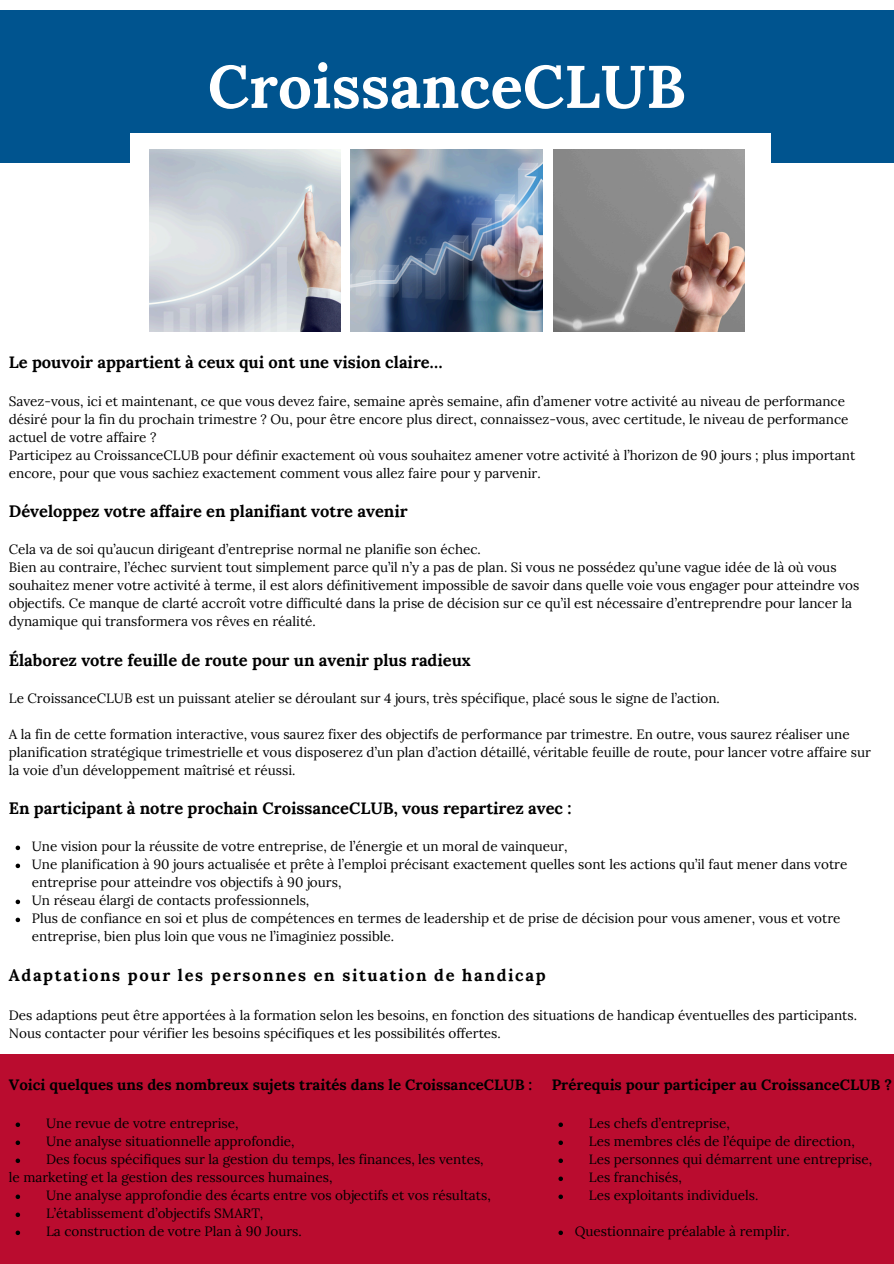
<style>
.page{position:relative;width:894px;height:1264px;background:#fff}
.page>*{position:absolute;margin:0;border:0;box-sizing:border-box;transform-origin:0 0}
.t1{font:700 60px "Lora";color:#fff}
.t2{font:700 16.5px "Lora";color:#000}
.t3{font:700 16.5px "Lora";letter-spacing:.1em;color:#000}
.t4{font:700 15px "Lora";color:#000}
.t5{font:13.5px/18px "Lora";color:#000}
</style>
<div class="page">
<div style="left:0;top:11px;width:893px;height:151px;background:#00548f"></div>
<div style="left:130px;top:134px;width:640px;height:220px;background:#fff"></div>
<img style="left:149px;top:149px;width:191px;height:183px">
<img style="left:350px;top:149px;width:192px;height:183px">
<img style="left:553px;top:149px;width:191px;height:183px">
<svg style="left:16px;top:845px;width:4px;height:5px"></svg>
<svg style="left:16px;top:863px;width:4px;height:5px"></svg>
<svg style="left:16px;top:899px;width:4px;height:5px"></svg>
<svg style="left:16px;top:917px;width:4px;height:5px"></svg>
<div style="left:0;top:1054px;width:893px;height:209px;background:#ba0c2f"></div>
<svg style="left:16px;top:1122px;width:4px;height:4px"></svg>
<svg style="left:16px;top:1140px;width:4px;height:4px"></svg>
<svg style="left:16px;top:1158px;width:4px;height:4px"></svg>
<svg style="left:16px;top:1194px;width:4px;height:4px"></svg>
<svg style="left:16px;top:1212px;width:4px;height:4px"></svg>
<svg style="left:16px;top:1230px;width:4px;height:4px"></svg>
<svg style="left:558px;top:1122px;width:5px;height:4px"></svg>
<svg style="left:558px;top:1140px;width:5px;height:4px"></svg>
<svg style="left:558px;top:1158px;width:5px;height:4px"></svg>
<svg style="left:558px;top:1176px;width:5px;height:4px"></svg>
<svg style="left:558px;top:1194px;width:5px;height:4px"></svg>
<svg style="left:558px;top:1230px;width:5px;height:4px"></svg>
<p class="t1" style="left:208px;top:48px;width:479px">CroissanceCLUB</p>
<h1 class="t2" style="left:9px;top:352px;width:435px">Le pouvoir appartient à ceux qui ont une vision claire…</h1>
<p class="t5" style="left:9px;top:391px;width:841px">Savez-vous, ici et maintenant, ce que vous devez faire, semaine après semaine, afin d’amener votre activité au niveau de performance désiré pour la fin du prochain trimestre ? Ou, pour être encore plus direct, connaissez-vous, avec certitude, le niveau de performance actuel de votre affaire ?</p>
<p class="t5" style="left:9px;top:445px;width:847px">Participez au CroissanceCLUB pour définir exactement où vous souhaitez amener votre activité à l’horizon de 90 jours ; plus important encore, pour que vous sachiez exactement comment vous allez faire pour y parvenir.</p>
<h2 class="t2" style="left:9px;top:500px;width:400px">Développez votre affaire en planifiant votre avenir</h2>
<p class="t5" style="left:9px;top:540px;width:473px">Cela va de soi qu’aucun dirigeant d’entreprise normal ne planifie son échec.</p>
<p class="t5" style="left:9px;top:558px;width:851px">Bien au contraire, l’échec survient tout simplement parce qu’il n’y a pas de plan. Si vous ne possédez qu’une vague idée de là où vous souhaitez mener votre activité à terme, il est alors définitivement impossible de savoir dans quelle voie vous engager pour atteindre vos objectifs. Ce manque de clarté accroît votre difficulté dans la prise de décision sur ce qu’il est nécessaire d’entreprendre pour lancer la dynamique qui transformera vos rêves en réalité.</p>
<h2 class="t2" style="left:9px;top:649px;width:463px">Élaborez votre feuille de route pour un avenir plus radieux</h2>
<p class="t5" style="left:9px;top:688px;width:712px">Le CroissanceCLUB est un puissant atelier se déroulant sur 4 jours, très spécifique, placé sous le signe de l’action.</p>
<p class="t5" style="left:9px;top:724px;width:863px">A la fin de cette formation interactive, vous saurez fixer des objectifs de performance par trimestre. En outre, vous saurez réaliser une planification stratégique trimestrielle et vous disposerez d’un plan d’action détaillé, véritable feuille de route, pour lancer votre affaire sur la voie d’un développement maîtrisé et réussi.</p>
<h2 class="t2" style="left:9px;top:797px;width:564px">En participant à notre prochain CroissanceCLUB, vous repartirez avec :</h2>
<p class="t5" style="left:32px;top:837px;width:537px">Une vision pour la réussite de votre entreprise, de l’énergie et un moral de vainqueur,</p>
<p class="t5" style="left:32px;top:855px;width:816px">Une planification à 90 jours actualisée et prête à l’emploi précisant exactement quelles sont les actions qu’il faut mener dans votre entreprise pour atteindre vos objectifs à 90 jours,</p>
<h2 class="t5" style="left:32px;top:891px;width:279px">Un réseau élargi de contacts professionnels,</h2>
<p class="t5" style="left:32px;top:909px;width:810px">Plus de confiance en soi et plus de compétences en termes de leadership et de prise de décision pour vous amener, vous et votre entreprise, bien plus loin que vous ne l’imaginiez possible.</p>
<p class="t3" style="left:9px;top:964px;width:538px">Adaptations pour les personnes en situation de handicap</p>
<p class="t5" style="left:9px;top:1006px;width:849px">Des adaptions peut être apportées à la formation selon les besoins, en fonction des situations de handicap éventuelles des participants.<br>Nous contacter pour vérifier les besoins spécifiques et les possibilités offertes.</p>
<p class="t4" style="left:9px;top:1074px;width:524px">Voici quelques uns des nombreux sujets traités dans le CroissanceCLUB :</p>
<h2 class="t5" style="left:46px;top:1114px;width:194px">Une revue de votre entreprise,</h2>
<p class="t5" style="left:46px;top:1132px;width:250px">Une analyse situationnelle approfondie,</p>
<h2 class="t5" style="left:46px;top:1150px;width:439px">Des focus spécifiques sur la gestion du temps, les finances, les ventes,</h2>
<p class="t5" style="left:9px;top:1168px;width:325px">le marketing et la gestion des ressources humaines,</p>
<p class="t5" style="left:46px;top:1186px;width:446px">Une analyse approfondie des écarts entre vos objectifs et vos résultats,</p>
<p class="t5" style="left:46px;top:1204px;width:219px">L’établissement d’objectifs SMART,</p>
<p class="t5" style="left:46px;top:1222px;width:257px">La construction de votre Plan à 90 Jours.</p>
<p class="t4" style="left:551px;top:1074px;width:341px">Prérequis pour participer au CroissanceCLUB ?</p>
<p class="t5" style="left:588px;top:1114px;width:142px">Les chefs d’entreprise,</p>
<p class="t5" style="left:588px;top:1132px;width:267px">Les membres clés de l’équipe de direction,</p>
<h2 class="t5" style="left:588px;top:1150px;width:285px">Les personnes qui démarrent une entreprise,</h2>
<p class="t5" style="left:588px;top:1168px;width:94px">Les franchisés,</p>
<p class="t5" style="left:588px;top:1186px;width:171px">Les exploitants individuels.</p>
<p class="t5" style="left:574px;top:1222px;width:216px">Questionnaire préalable à remplir.</p>
</div>
